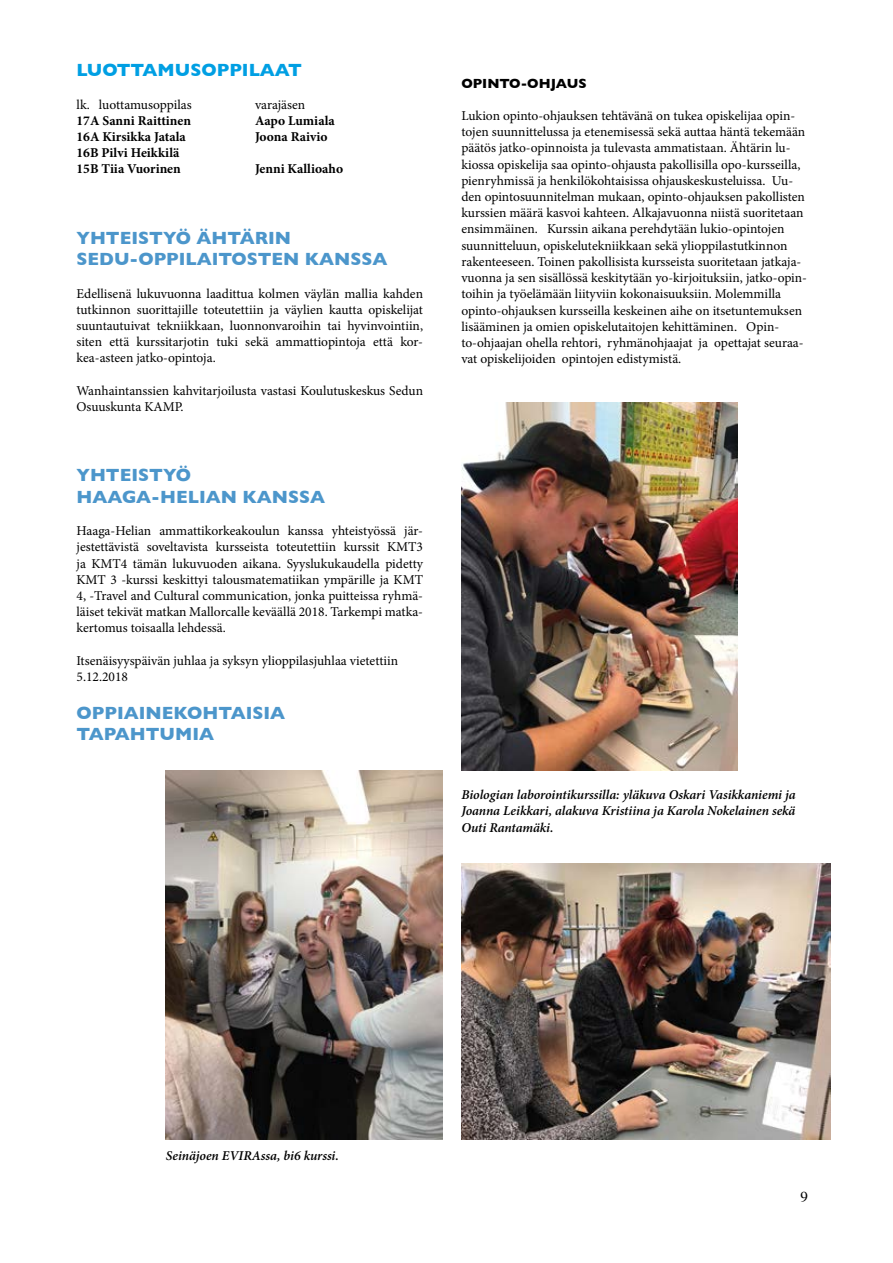
<style>
.page{position:relative;width:893px;height:1263px;background:#fff}
.page>*{position:absolute;margin:0;border:0;box-sizing:border-box;transform-origin:0 0}
.t1{font:700 18px/21.6px "Gill Sans";color:#4c96cb}
.t2{font:700 18px "Gill Sans";color:#009fe3}
.t3{font:15px "Times";color:#000}
.t4{font:13.5px/16.2px "Minion Pro";color:#000}
.t5{font:italic 600 13.5px/16.2px "Minion Pro";letter-spacing:-.005em;color:#000;text-align:justify}
.t6{font:700 13.5px/16.2px "Minion Pro";color:#000}
.t7{font:700 13.5px "Gill Sans";color:#000}
</style>
<div class="page">
<img style="left:166px;top:771px;width:276px;height:369px">
<img style="left:461px;top:402px;width:277px;height:369px">
<img style="left:461px;top:863px;width:369px;height:277px">
<h1 class="t2" style="left:77px;top:56px;width:227px">LUOTTAMUSOPPILAAT</h1>
<p class="t4" style="left:77px;top:96px;width:117px">lk. luottamusoppilas</p>
<p class="t4" style="left:255px;top:96px;width:52px">varajäsen</p>
<p class="t6" style="left:77px;top:112px;width:116px">17A Sanni Raittinen</p>
<p class="t6" style="left:255px;top:112px;width:81px">Aapo Lumiala</p>
<p class="t6" style="left:77px;top:128px;width:111px">16A Kirsikka Jatala</p>
<p class="t6" style="left:255px;top:128px;width:74px">Joona Raivio</p>
<p class="t6" style="left:77px;top:145px;width:106px">16B Pilvi Heikkilä<br>15B Tiia Vuorinen</p>
<p class="t6" style="left:255px;top:161px;width:90px">Jenni Kallioaho</p>
<h1 class="t1" style="left:77px;top:226px;width:312px">YHTEISTYÖ ÄHTÄRIN<br>SEDU-OPPILAITOSTEN KANSSA</h1>
<p class="t4" style="left:77px;top:285px;width:348px;text-align:justify">Edellisenä lukuvuonna laadittua kolmen väylän mallia kahden tutkinnon suorittajille toteutettiin ja väylien kautta opiskelijat suuntautuivat tekniikkaan, luonnonvaroihin tai hyvinvointiin, siten että kurssitarjotin tuki sekä ammattiopintoja että kor&shy;kea-asteen jatko-opintoja.</p>
<p class="t4" style="left:77px;top:382px;width:348px">Wanhaintanssien kahvitarjoilusta vastasi Koulutuskeskus Sedun<br>Osuuskunta KAMP.</p>
<h1 class="t1" style="left:77px;top:464px;width:250px">YHTEISTYÖ<br>HAAGA-HELIAN KANSSA</h1>
<p class="t4" style="left:77px;top:523px;width:348px;text-align:justify">Haaga-Helian ammattikorkeakoulun kanssa yhteistyössä jär&shy;jestettävistä soveltavista kursseista toteutettiin kurssit KMT3 ja KMT4 tämän lukuvuoden aikana. Syyslukukaudella pidetty KMT 3 -kurssi keskittyi talousmatematiikan ympärille ja KMT 4, -Travel and Cultural communication, jonka puitteissa ryhmä&shy;läiset tekivät matkan Mallorcalle keväällä 2018. Tarkempi matka&shy;kertomus toisaalla lehdessä.</p>
<p class="t4" style="left:77px;top:652px;width:323px">Itsenäisyyspäivän juhlaa ja syksyn ylioppilasjuhlaa vietettiin<br>5.12.2018</p>
<h1 class="t1" style="left:77px;top:701px;width:210px">OPPIAINEKOHTAISIA<br>TAPAHTUMIA</h1>
<p class="t7" style="left:461px;top:72px;width:127px">OPINTO-OHJAUS</p>
<p class="t4" style="left:461px;top:108px;width:347px">Lukion opinto-ohjauksen tehtävänä on tukea opiskelijaa opin&shy;tojen suunnittelussa ja etenemisessä sekä auttaa häntä tekemään päätös jatko-opinnoista ja tulevasta ammatistaan. Ähtärin lu&shy;kiossa opiskelija saa opinto-ohjausta pakollisilla opo-kursseilla, pienryhmissä ja henkilökohtaisissa ohjauskeskusteluissa. Uu&shy;den opintosuunnitelman mukaan, opinto-ohjauksen pakollisten kurssien määrä kasvoi kahteen. Alkajavuonna niistä suoritetaan ensimmäinen. Kurssin aikana perehdytään lukio-opintojen suunnitteluun, opiskelutekniikkaan sekä ylioppilastutkinnon rakenteeseen. Toinen pakollisista kursseista suoritetaan jatkaja&shy;vuonna ja sen sisällössä keskitytään yo-kirjoituksiin, jatko-opin&shy;toihin ja työelämään liityviin kokonaisuuksiin. Molemmilla opinto-ohjauksen kursseilla keskeinen aihe on itsetuntemuksen lisääminen ja omien opiskelutaitojen kehittäminen. Opin&shy;to-ohjaajan ohella rehtori, ryhmänohjaajat ja opettajat seuraa&shy;vat opiskelijoiden opintojen edistymistä.</p>
<p class="t5" style="left:461px;top:787px;width:336px">Biologian laborointikurssilla: yläkuva Oskari Vasikkaniemi ja Joanna Leikkari, alakuva Kristiina ja Karola Nokelainen sekä Outi Rantamäki.</p>
<p class="t5" style="left:166px;top:1147px;width:175px">Seinäjoen EVIRAssa, bi6 kurssi.</p>
<p class="t3" style="left:800px;top:1183px;width:9px">9</p>
</div>
